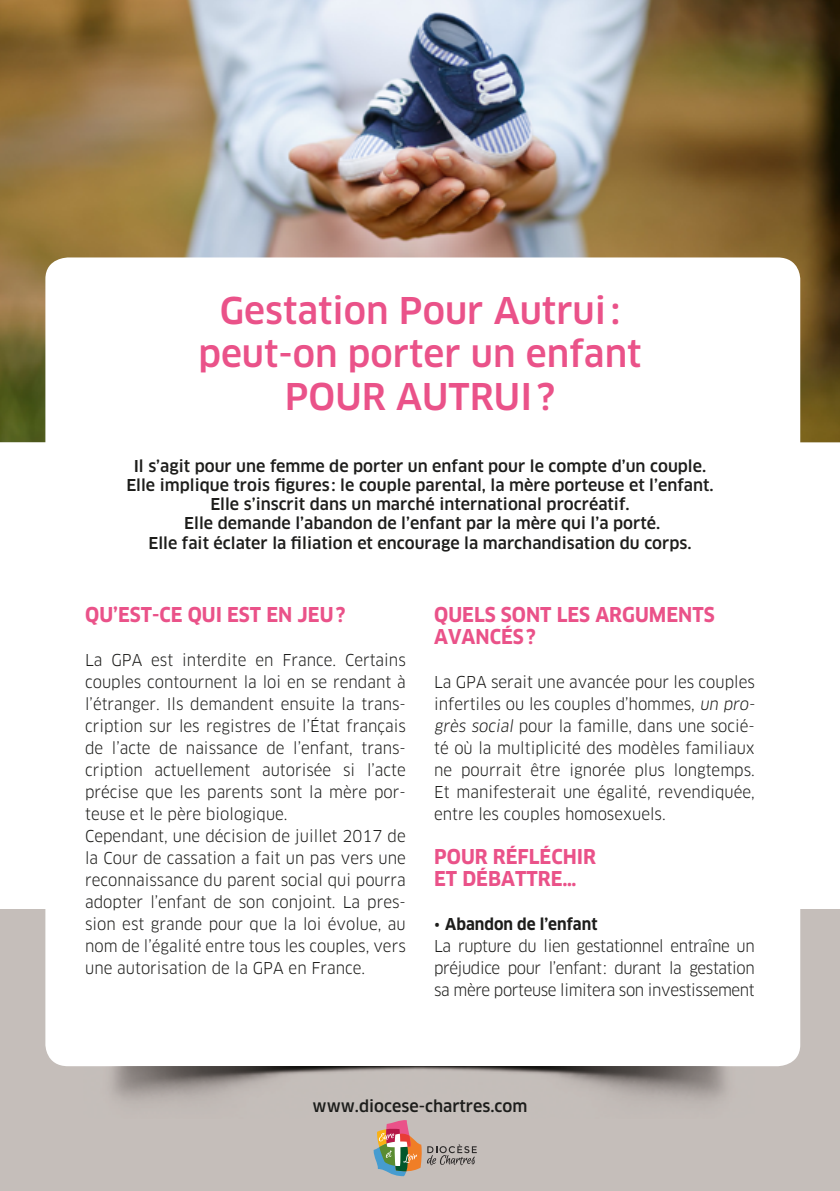
<style>
.page{position:relative;width:840px;height:1191px;background:#fff}
.page>*{position:absolute;margin:0;border:0;box-sizing:border-box;transform-origin:0 0}
.t1{font:500 36px/43.2px "Clan";color:#ea5289;text-align:center}
.t2{font:700 20px/22px "Clan";color:#ea5289;scale:.95 1}
.t3{font:16px/22px "Clan";color:#1d1d1b;scale:.95 1}
.t4{font:500 16px/19.2px "Clan";color:#1d1d1b;text-align:center}
.t5{font:16px/22px "Clan";letter-spacing:-.025em;color:#1d1d1b;scale:.95 1}
.s1{font-weight:700}
</style>
<div class="page">
<div style="left:0;top:909px;width:839px;height:282px;background:#c5beba"></div>
<img style="left:0;top:0;width:839px;height:442px">
<div style="left:45px;top:257px;width:754px;height:809px;background:#fff;border-radius:22px"></div>
<svg style="left:373px;top:1120px;width:103px;height:56px"></svg>
<img style="left:83px;top:1066px;width:671px;height:36px">
<h1 class="t1" style="left:198px;top:289px;width:444px">Gestation Pour Autrui: peut-on porter un enfant<br>POUR AUTRUI?</h1>
<p class="t4" style="left:126px;top:456px;width:588px">Il s’agit pour une femme de porter un enfant pour le compte d’un couple.<br>Elle implique trois figures : le couple parental, la mère porteuse et l’enfant.<br>Elle s’inscrit dans un marché international procréatif.<br>Elle demande l’abandon de l’enfant par la mère qui l’a porté.<br>Elle fait éclater la filiation et encourage la marchandisation du corps.</p>
<p class="t2" style="left:85px;top:604px;width:275px">QU’EST-CE QUI EST EN JEU?</p>
<p class="t3" style="left:85px;top:649px;width:339px">La GPA est interdite en France. Certains couples contournent la loi en se rendant à l’étranger. Ils demandent ensuite la trans&shy;cription sur les registres de l’État français de l’acte de naissance de l’enfant, trans&shy;cription actuellement autorisée si l’acte précise que les parents sont la mère por&shy;teuse et le père biologique.<br>Cependant, une décision de juillet 2017 de la Cour de cassation a fait un pas vers une reconnaissance du parent social qui pourra adopter l’enfant de son conjoint. La pres&shy;sion est grande pour que la loi évolue, au nom de l’égalité entre tous les couples, vers une autorisation de la GPA en France.</p>
<p class="t2" style="left:434px;top:604px;width:296px">QUELS SONT LES ARGUMENTS<br>AVANCÉS?</p>
<p class="t3" style="left:434px;top:671px;width:341px">La GPA serait une avancée pour les couples infertiles ou les couples d’hommes, un pro&shy;grès social pour la famille, dans une socié&shy;té où la multiplicité des modèles familiaux ne pourrait être ignorée plus longtemps.<br>Et manifesterait une égalité, revendiquée, entre les couples homosexuels.</p>
<p class="t2" style="left:434px;top:846px;width:172px">POUR RÉFLÉCHIR<br>ET DÉBATTRE…</p>
<p class="t5" style="left:434px;top:913px;width:339px">• <span class="s1">Abandon de l’enfant<br></span>La rupture du lien gestationnel entraîne un préjudice pour l’enfant: durant la gestation sa mère porteuse limitera son investissement</p>
<p class="t4" style="left:312px;top:1096px;width:216px">www.diocese-chartres.com</p>
</div>
